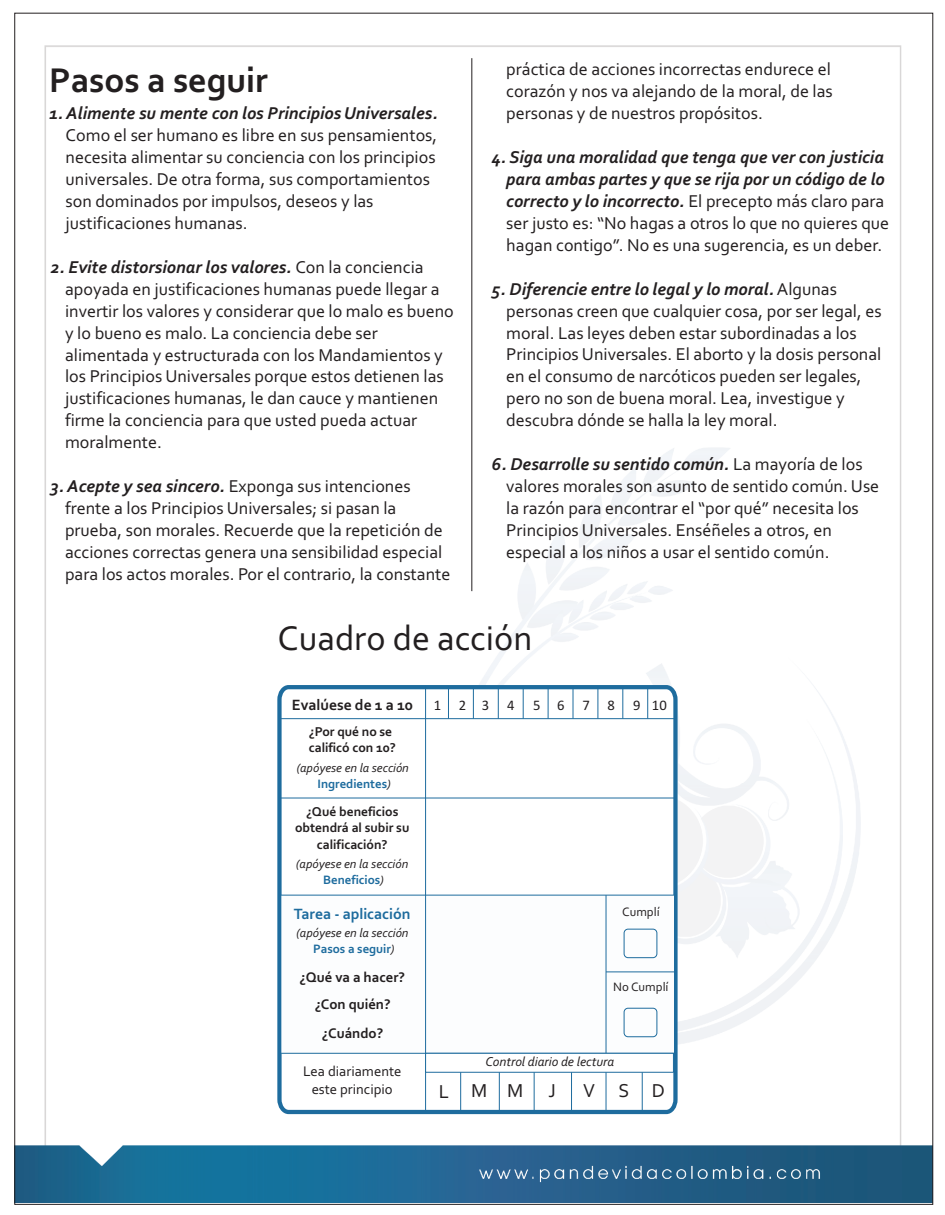
<style>
.page{position:relative;width:945px;height:1215px;background:#fff}
.page>*{position:absolute;margin:0;border:0;box-sizing:border-box;transform-origin:0 0}
.t1{font:36px "Corbel";color:#231f20}
.t2{font:700 36px "Corbel";color:#231f20}
.t3{font:19.65px "Corbel";letter-spacing:1.14em;color:#231f20}
.t4{font:18px/21.9px "Corbel";color:#231f20}
.t5{font:italic 700 18px "Corbel";color:#231f20}
.t6{font:700 15.6px "Corbel";color:#1e6c9e}
.t7{font:700 15.6px "Corbel";color:#231f20}
.t8{font:700 14.7px/27.9px "Corbel";color:#231f20;text-align:center}
.t9{font:14.7px/17.9px "Corbel";color:#231f20;text-align:center}
.t10{font:14.7px "Calibri";letter-spacing:1.17em;color:#231f20}
.t11{font:14.7px "Calibri";letter-spacing:1.19em;color:#231f20}
.t12{font:700 13.5px/16.5px "Corbel";color:#231f20}
.t13{font:italic 13.5px "Corbel";color:#231f20}
.t14{font:italic 12.75px/15.6px "Corbel";color:#231f20;text-align:center}
.t15{font:12.75px "Corbel";color:#231f20}
.s1{font-weight:700;font-style:italic}
.s2{font-weight:700;font-style:normal;color:#1e6c9e}
</style>
<div class="page">
<img style="left:17px;top:45px;width:914px;height:1158px">
<svg style="left:275px;top:683px;width:405px;height:433px"></svg>
<img style="left:282px;top:896px;width:391px;height:157px">
<div style="left:624px;top:929px;width:33px;height:29px;border:1px solid #1e6c9e;border-radius:4px"></div>
<div style="left:624px;top:1008px;width:33px;height:29px;border:1px solid #1e6c9e;border-radius:4px"></div>
<hr style="left:425px;top:688px;width:1px;height:424px;background:#1e6c9e">
<hr style="left:279px;top:718px;width:396px;height:1px;background:#1e6c9e">
<hr style="left:448px;top:688px;width:1px;height:31px;background:#1e6c9e">
<hr style="left:473px;top:688px;width:1px;height:31px;background:#1e6c9e">
<hr style="left:498px;top:688px;width:1px;height:31px;background:#1e6c9e">
<hr style="left:523px;top:688px;width:1px;height:31px;background:#1e6c9e">
<hr style="left:548px;top:688px;width:1px;height:31px;background:#1e6c9e">
<hr style="left:573px;top:688px;width:1px;height:31px;background:#1e6c9e">
<hr style="left:598px;top:688px;width:1px;height:31px;background:#1e6c9e">
<hr style="left:623px;top:688px;width:1px;height:31px;background:#1e6c9e">
<hr style="left:647px;top:688px;width:1px;height:31px;background:#1e6c9e">
<hr style="left:279px;top:798px;width:396px;height:1px;background:#1e6c9e">
<hr style="left:279px;top:895px;width:396px;height:1px;background:#1e6c9e">
<hr style="left:279px;top:1053px;width:396px;height:1px;background:#1e6c9e">
<hr style="left:606px;top:972px;width:69px;height:1px;background:#1e6c9e">
<hr style="left:460px;top:1053px;width:1px;height:59px;background:#1e6c9e">
<hr style="left:499px;top:1053px;width:1px;height:59px;background:#1e6c9e">
<hr style="left:534px;top:1053px;width:1px;height:59px;background:#1e6c9e">
<hr style="left:571px;top:1053px;width:1px;height:59px;background:#1e6c9e">
<hr style="left:606px;top:895px;width:1px;height:217px;background:#1e6c9e">
<hr style="left:642px;top:1053px;width:1px;height:59px;background:#1e6c9e">
<svg style="left:426px;top:1053px;width:248px;height:20px"></svg>
<hr style="left:472px;top:58px;width:1px;height:533px;background:#231f20">
<h1 class="t2" style="left:49px;top:65px;width:220px">Pasos a seguir</h1>
<p class="t5" style="left:49px;top:105px;width:390px">1. Alimente su mente con los Principios Universales.</p>
<p class="t4" style="left:66px;top:125px;width:373px">Como el ser humano es libre en sus pensamientos, necesita alimentar su conciencia con los principios universales. De otra forma, sus comportamientos son dominados por impulsos, deseos y las justificaciones humanas.</p>
<p class="t4" style="left:65px;top:257px;width:390px;text-indent:-15px"><span class="s1">2. Evite distorsionar los valores.</span> Con la conciencia apoyada en justificaciones humanas puede llegar a invertir los valores y considerar que lo malo es bueno y lo bueno es malo. La conciencia debe ser alimentada y estructurada con los Mandamientos y los Principios Universales porque estos detienen las justificaciones humanas, le dan cauce y mantienen firme la conciencia para que usted pueda actuar moralmente.</p>
<p class="t4" style="left:65px;top:477px;width:387px;text-indent:-15px"><span class="s1">3. Acepte y sea sincero.</span> Exponga sus intenciones frente a los Principios Universales; si pasan la prueba, son morales. Recuerde que la repetición de acciones correctas genera una sensibilidad especial para los actos morales. Por el contrario, la constante</p>
<p class="t4" style="left:506px;top:60px;width:328px;text-align:justify">práctica de acciones incorrectas endurece el corazón y nos va alejando de la moral, de las personas y de nuestros propósitos.</p>
<p class="t4" style="left:506px;top:147px;width:384px;text-indent:-15px"><span class="s1">4. Siga una moralidad que tenga que ver con justicia para ambas partes y que se rija por un código de lo correcto y lo incorrecto.</span> El precepto más claro para ser justo es: “No hagas a otros lo que no quieres que hagan contigo”. No es una sugerencia, es un deber.</p>
<p class="t4" style="left:506px;top:279px;width:377px;text-indent:-15px"><span class="s1">5. Diferencie entre lo legal y lo moral.</span>Algunas personas creen que cualquier cosa, por ser legal, es moral. Las leyes deben estar subordinadas a los Principios Universales. El aborto y la dosis personal en el consumo de narcóticos pueden ser legales, pero no son de buena moral. Lea, investigue y descubra dónde se halla la ley moral.</p>
<p class="t4" style="left:506px;top:455px;width:375px;text-indent:-15px"><span class="s1">6. Desarrolle su sentido común.</span> La mayoría de los valores morales son asunto de sentido común. Use la razón para encontrar el “por qué” necesita los Principios Universales. Enséñeles a otros, en especial a los niños a usar el sentido común.</p>
<h1 class="t1" style="left:278px;top:623px;width:256px">Cuadro de acción</h1>
<p class="t7" style="left:292px;top:698px;width:123px">Evalúese de 1 a 10</p>
<p class="t12" style="left:309px;top:724px;width:89px">¿Por qué no se calificó con 10?</p>
<p class="t14" style="left:297px;top:761px;width:114px">(apóyese en la sección<br><span class="s2">Ingredientes</span>)</p>
<p class="t12" style="left:295px;top:804px;width:116px;text-align:center">¿Qué beneficios obtendrá al subir su calificación?</p>
<p class="t14" style="left:296px;top:857px;width:114px">(apóyese en la sección<br><span class="s2">Beneficios</span>)</p>
<p class="t11" style="left:434px;top:699px;width:82px">1234</p>
<p class="t10" style="left:533px;top:699px;width:135px">5678910</p>
<p class="t6" style="left:294px;top:907px;width:118px">Tarea - aplicación</p>
<p class="t15" style="left:622px;top:906px;width:39px">Cumplí</p>
<p class="t14" style="left:296px;top:926px;width:114px">(apóyese en la sección<br><span class="s2">Pasos a seguir</span>)</p>
<p class="t8" style="left:299px;top:964px;width:107px">¿Qué va a hacer? ¿Con quién? ¿Cuándo?</p>
<p class="t9" style="left:303px;top:1064px;width:100px">Lea diariamente este principio</p>
<p class="t15" style="left:613px;top:982px;width:57px">No Cumplí</p>
<p class="t13" style="left:485px;top:1056px;width:130px">Control diario de lectura</p>
<p class="t3" style="left:439px;top:1083px;width:86px">LMM</p>
<p class="t3" style="left:548px;top:1082px;width:9px">J</p>
<p class="t3" style="left:583px;top:1082px;width:83px">VSD</p>
</div>
